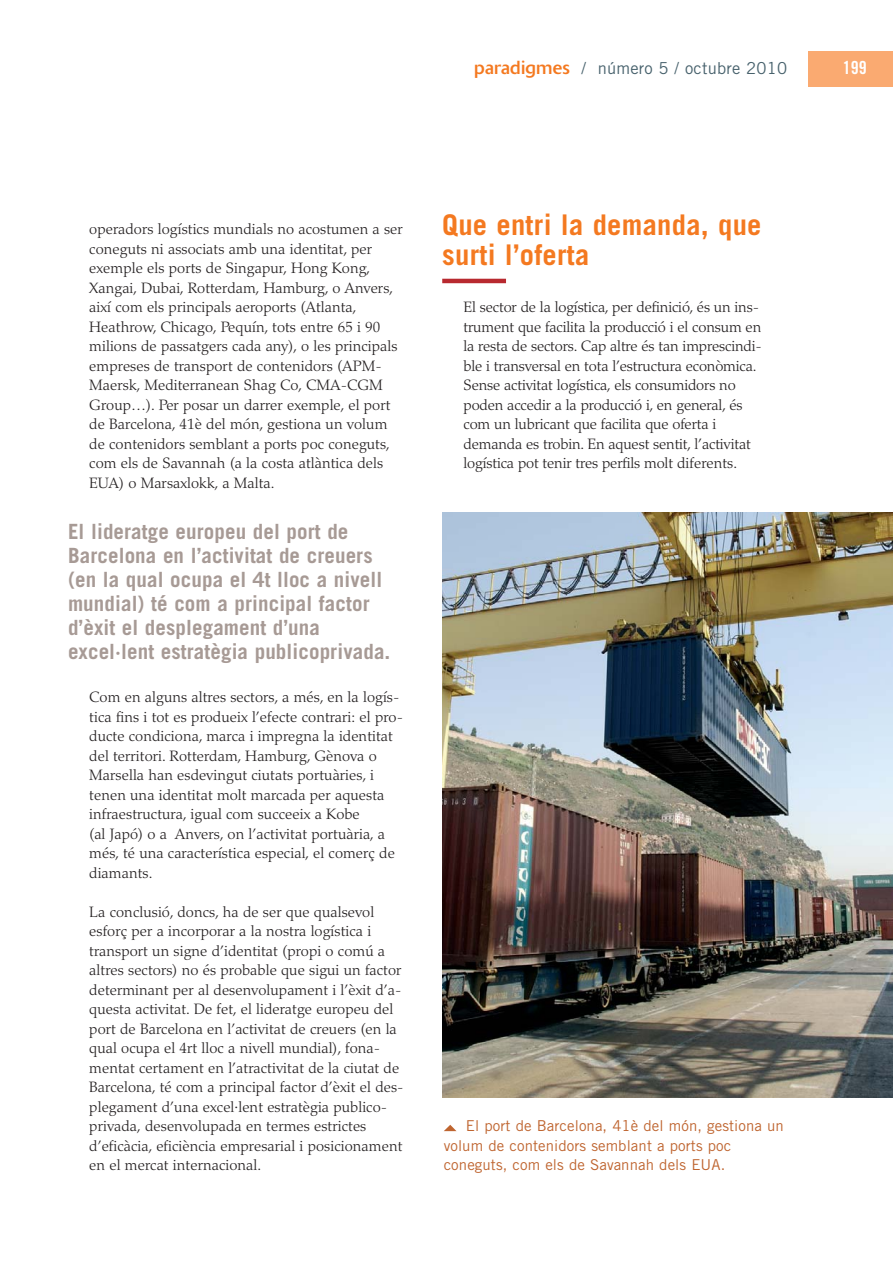
<style>
.page{position:relative;width:893px;height:1263px;background:#fff}
.page>*{position:absolute;margin:0;border:0;box-sizing:border-box;transform-origin:0 0}
.t1{font:700 28.5px/30px "Trade Gothic";letter-spacing:.01em;color:#f47920}
.t2{font:700 21px/24px "Trade Gothic";letter-spacing:.005em;color:#a79a95}
.t3{font:18px "Trade Gothic Bold Cond Twenty";color:#fff}
.t4{font:16.5px "Trade Gothic";letter-spacing:.01em;color:#47616c}
.t5{font:300 15px/19.5px "Palatino";letter-spacing:.005em;color:#231f20}
.t6{font:15px/19.5px "Trade Gothic";letter-spacing:.005em;color:#bf6530}
.s1{font-family:"Delta";font-size:18.75px;color:#f47920}
</style>
<div class="page">
<hr style="left:442px;top:279px;width:64px;height:4px;background:#b8292f">
<div style="left:808px;top:51px;width:85px;height:36px;background:#faaa71"></div>
<img style="left:442px;top:512px;width:451px;height:586px">
<svg style="left:444px;top:1125px;width:12px;height:6px"></svg>
<p class="t4" style="left:474px;top:62px;width:314px"><span class="s1">paradigmes</span> / número 5 / octubre 2010</p>
<p class="t3" style="left:843px;top:61px;width:25px">199</p>
<p class="t5" style="left:89px;top:221px;width:315px">operadors logístics mundials no acostumen a ser coneguts ni associats amb una identitat, per exemple els ports de Singapur, Hong Kong, Xangai, Dubai, Rotterdam, Hamburg, o Anvers, així com els principals aeroports (Atlanta, Heathrow, Chicago, Pequín, tots entre 65 i 90 milions de passatgers cada any), o les principals empreses de transport de contenidors (APM-Maersk, Mediterranean Shag Co, CMA-CGM Group…). Per posar un darrer exemple, el port de Barcelona, 41è del món, gestiona un volum de contenidors semblant a ports poc coneguts, com els de Savannah (a la costa atlàntica dels EUA) o Marsaxlokk, a Malta.</p>
<h2 class="t2" style="left:68px;top:522px;width:324px">El lideratge europeu del port de Barcelona en l’activitat de creuers (en la qual ocupa el 4t lloc a nivell mundial) té com a principal factor d’èxit el desplegament d’una excel·lent estratègia publicoprivada.</h2>
<p class="t5" style="left:89px;top:689px;width:315px">Com en alguns altres sectors, a més, en la logís&shy;tica fins i tot es produeix l’efecte contrari: el pro&shy;ducte condiciona, marca i impregna la identitat del territori. Rotterdam, Hamburg, Gènova o Marsella han esdevingut ciutats portuàries, i tenen una identitat molt marcada per aquesta infraestructura, igual com succeeix a Kobe<br>(al Japó) o a Anvers, on l’activitat portuària, a més, té una característica especial, el comerç de diamants.</p>
<p class="t5" style="left:89px;top:903px;width:316px">La conclusió, doncs, ha de ser que qualsevol esforç per a incorporar a la nostra logística i transport un signe d’identitat (propi o comú a altres sectors) no és probable que sigui un factor determinant per al desenvolupament i l’èxit d’a&shy;questa activitat. De fet, el lideratge europeu del port de Barcelona en l’activitat de creuers (en la qual ocupa el 4rt lloc a nivell mundial), fona&shy;mentat certament en l’atractivitat de la ciutat de Barcelona, té com a principal factor d’èxit el des&shy;plegament d’una excel·lent estratègia publico&shy;privada, desenvolupada en termes estrictes d’eficàcia, eficiència empresarial i posicionament en el mercat internacional.</p>
<h1 class="t1" style="left:442px;top:213px;width:321px">Que entri la demanda, que surti l’oferta</h1>
<p class="t5" style="left:463px;top:299px;width:300px">El sector de la logística, per definició, és un ins&shy;trument que facilita la producció i el consum en la resta de sectors. Cap altre és tan imprescindi&shy;ble i transversal en tota l’estructura econòmica.<br>Sense activitat logística, els consumidors no poden accedir a la producció i, en general, és com un lubricant que facilita que oferta i demanda es trobin. En aquest sentit, l’activitat logística pot tenir tres perfils molt diferents.</p>
<p class="t6" style="left:444px;top:1117px;width:342px;text-indent:22px">El port de Barcelona, 41è del món, gestiona un volum de contenidors semblant a ports poc coneguts, com els de Savannah dels EUA.</p>
</div>
